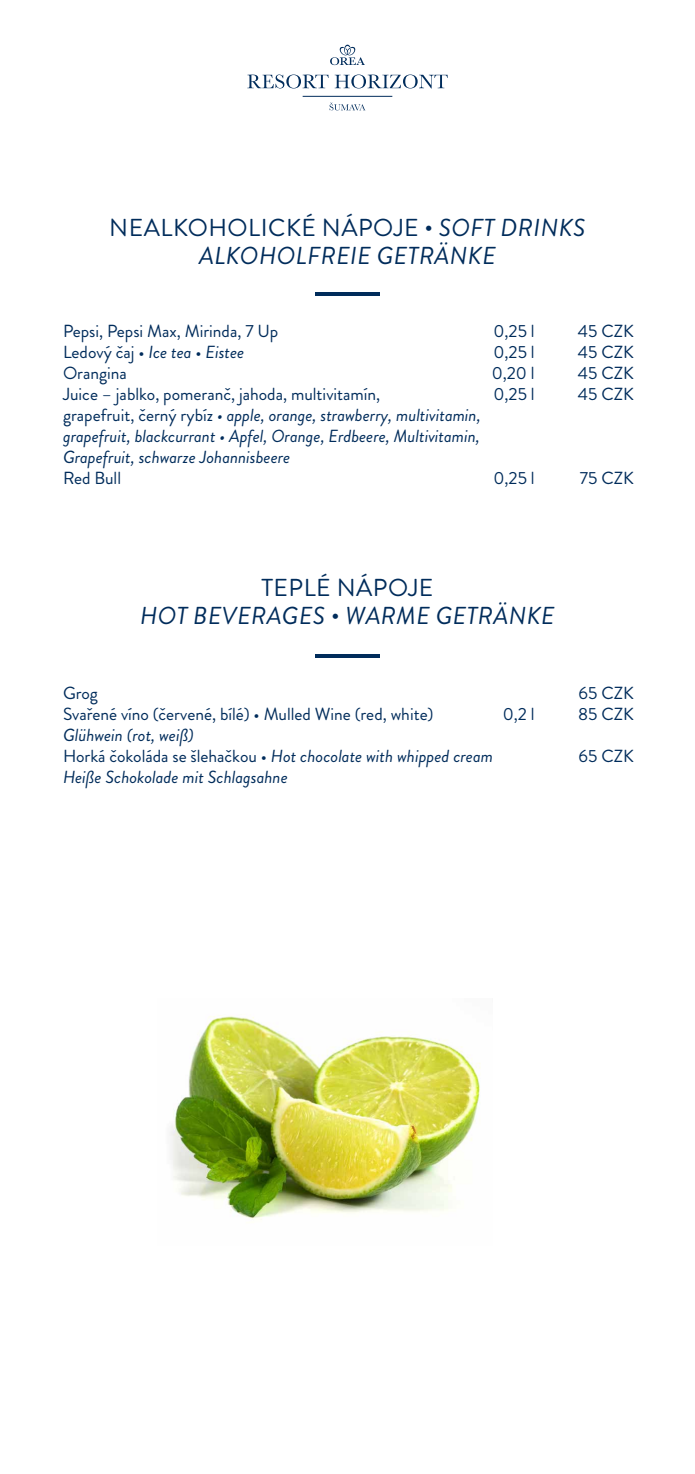
<style>
.page{position:relative;width:695px;height:1474px;background:#fff}
.page>*{position:absolute;margin:0;border:0;box-sizing:border-box;transform-origin:0 0}
.t1{font:italic 24.5px/28px "Brandon Grotesque";letter-spacing:.02em;color:#002c5b;text-align:center}
.t2{font:italic 17.5px/21px "Brandon Grotesque";color:#002c5b;text-align:justify}
.t3{font:17.5px "Brandon Grotesque";color:#002c5b}
.s1{font-style:normal}
</style>
<div class="page">
<hr style="left:302px;top:96px;width:90px;height:1px;background:#002c5b">
<svg style="left:330px;top:45px;width:35px;height:20px"></svg>
<svg style="left:247px;top:74px;width:81px;height:14px"></svg>
<svg style="left:334px;top:74px;width:113px;height:14px"></svg>
<svg style="left:329px;top:102px;width:36px;height:8px"></svg>
<img style="left:170px;top:1015px;width:310px;height:205px">
<hr style="left:315px;top:292px;width:65px;height:4px;background:#002c5b">
<hr style="left:315px;top:654px;width:65px;height:4px;background:#002c5b">
<h1 class="t1" style="left:109px;top:214px;width:477px"><span class="s1">NEALKOHOLICKÉ NÁPOJE •</span> SOFT DRINKS<br>ALKOHOLFREIE GETRÄNKE</h1>
<p class="t3" style="left:63px;top:319px;width:216px">Pepsi, Pepsi Max, Mirinda, 7 Up</p>
<p class="t3" style="left:493px;top:319px;width:43px">0,25 l</p>
<p class="t3" style="left:577px;top:319px;width:57px">45 CZK</p>
<p class="t2" style="left:63px;top:342px;width:183px"><span class="s1">Ledový čaj •</span> Ice tea <span class="s1">•</span> Eistee</p>
<p class="t3" style="left:493px;top:340px;width:43px">0,25 l</p>
<p class="t3" style="left:577px;top:340px;width:57px">45 CZK</p>
<p class="t3" style="left:63px;top:361px;width:65px">Orangina</p>
<p class="t3" style="left:491px;top:361px;width:44px">0,20 l</p>
<p class="t3" style="left:577px;top:361px;width:57px">45 CZK</p>
<p class="t3" style="left:63px;top:382px;width:319px">Juice – jablko, pomeranč, jahoda, multivitamín,</p>
<p class="t3" style="left:493px;top:382px;width:43px">0,25 l</p>
<p class="t3" style="left:577px;top:382px;width:57px">45 CZK</p>
<p class="t2" style="left:63px;top:405px;width:419px"><span class="s1">grapefruit, černý rybíz</span> • apple, orange, strawberry, multivitamin, grapefruit, blackcurrant • Apfel, Orange, Erdbeere, Multivitamin, Grapefruit, schwarze Johannisbeere</p>
<p class="t3" style="left:63px;top:466px;width:60px">Red Bull</p>
<p class="t3" style="left:493px;top:466px;width:43px">0,25 l</p>
<p class="t3" style="left:579px;top:466px;width:56px">75 CZK</p>
<h1 class="t1" style="left:140px;top:574px;width:416px"><span class="s1">TEPLÉ NÁPOJE<br></span>HOT BEVERAGES <span class="s1">•</span> WARME GETRÄNKE</h1>
<p class="t3" style="left:63px;top:680px;width:36px">Grog</p>
<p class="t3" style="left:578px;top:680px;width:57px">65 CZK</p>
<p class="t3" style="left:63px;top:701px;width:372px">Svařené víno (červené, bílé) • Mulled Wine (red, white)</p>
<p class="t3" style="left:502px;top:701px;width:33px">0,2 l</p>
<p class="t3" style="left:578px;top:701px;width:57px">85 CZK</p>
<p class="t2" style="left:63px;top:724px;width:431px">Glühwein (rot, weiß)<br><span class="s1">Horká čokoláda se šlehačkou •</span> Hot chocolate with whipped cream</p>
<p class="t3" style="left:578px;top:743px;width:57px">65 CZK</p>
<p class="t2" style="left:63px;top:766px;width:226px">Heiße Schokolade mit Schlagsahne</p>
</div>
